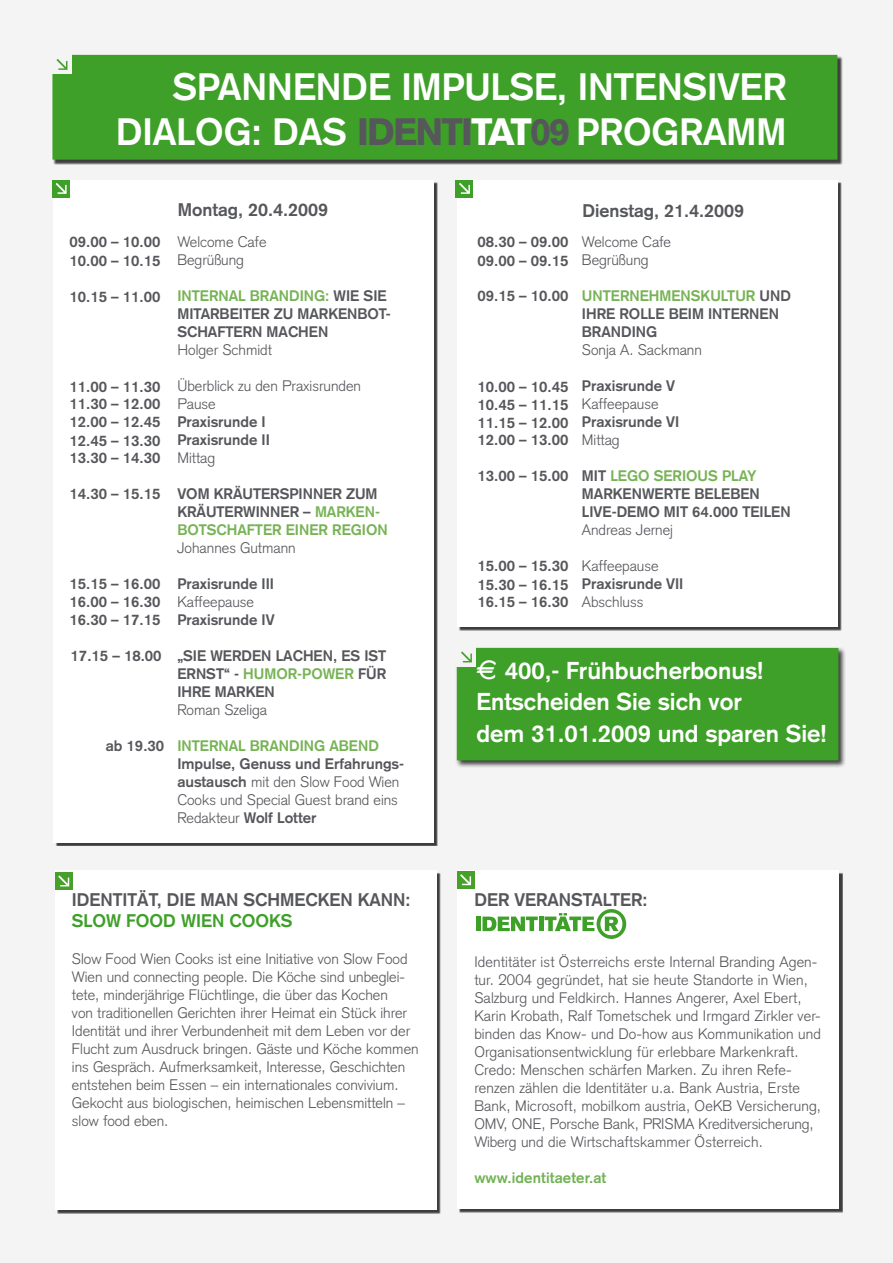
<style>
.page{position:relative;width:893px;height:1263px;background:#f4f4f4}
.page>*{position:absolute;margin:0;border:0;box-sizing:border-box;transform-origin:0 0}
.t1{font:700 37.5px/45px "Akzidenz Grotesk";color:#fff}
.t2{font:700 24px/31.5px "Akzidenz Grotesk";color:#fff}
.t3{font:700 18px "Akzidenz Grotesk";color:#56575b}
.t4{font:700 18px "Akzidenz Grotesk";color:#3fa029}
.t5{font:300 15px/18px "Akzidenz Grotesk";color:#56575b}
.t6{font:700 15px/18px "Akzidenz Grotesk";color:#56575b}
.t7{font:700 15px "Akzidenz Grotesk";color:#77b355}
.t8{font:700 15px "Akzidenz Grotesk";letter-spacing:.01em;color:#72b254}
.s1{font-weight:900;color:#56575b}
.s2{font-weight:900}
.s3{color:#77b355}
.s4{font-weight:700}
.s5{font-family:"Euro font";font-weight:400}
</style>
<div class="page">
<div style="left:53px;top:56px;width:789px;height:108px;background:#000;opacity:.75"></div>
<div style="left:52px;top:55px;width:785px;height:105px;background:#3fa029"></div>
<div style="left:54px;top:180px;width:380px;height:662px;background:#fff"></div>
<div style="left:52px;top:180px;width:18px;height:17px;background:#3fa029"></div>
<svg style="left:56px;top:183px;width:11px;height:11px"></svg>
<div style="left:457px;top:180px;width:380px;height:446px;background:#fff"></div>
<div style="left:456px;top:180px;width:17px;height:17px;background:#3fa029"></div>
<svg style="left:459px;top:183px;width:11px;height:11px"></svg>
<div style="left:55px;top:870px;width:382px;height:340px;background:#fff"></div>
<svg style="left:55px;top:872px;width:17px;height:18px"></svg>
<svg style="left:58px;top:875px;width:11px;height:11px"></svg>
<div style="left:459px;top:872px;width:384px;height:341px;background:#000;opacity:.75"></div>
<div style="left:457px;top:870px;width:382px;height:339px;background:#fff"></div>
<div style="left:457px;top:871px;width:17px;height:17px;background:#46a02a"></div>
<svg style="left:460px;top:874px;width:11px;height:11px"></svg>
<div style="left:455px;top:646px;width:391px;height:122px;background:#000;opacity:.75"></div>
<div style="left:457px;top:647px;width:19px;height:19px;background:#f4f4f4"></div>
<div style="left:457px;top:648px;width:381px;height:112px;background:#3fa029"></div>
<div style="left:52px;top:55px;width:20px;height:19px;background:#f4f4f4"></div>
<svg style="left:56px;top:59px;width:11px;height:11px"></svg>
<hr style="left:476px;top:916px;width:4px;height:15px;background:#3fa029">
<svg style="left:480px;top:909px;width:146px;height:30px"></svg>
<h1 class="t1" style="left:116px;top:64px;width:672px;text-indent:57px">SPANNENDE IMPULSE, INTENSIVER<br>DIALOG: DAS <span class="s1">IDENTI</span><span class="s2">TAT</span><span class="s1">09</span> PROGRAMM</h1>
<p class="t3" style="left:178px;top:199px;width:152px">MONTAG, 20.4.2009</p>
<p class="t3" style="left:582px;top:200px;width:163px">DIENSTAG, 21.4.2009</p>
<p class="t5" style="left:582px;top:233px;width:91px">Welcome Cafe<br>Begrüßung</p>
<p class="t7" style="left:582px;top:287px;width:69px">UNTERNEHME</p>
<p class="t5" style="left:177px;top:233px;width:91px">Welcome Cafe<br>Begrüßung</p>
<p class="t6" style="left:177px;top:287px;width:215px"><span class="s3">INTERNAL BRANDING:</span> WIE SIE<br>MITARBEITER ZU MARKENBOT-<br>SCHAFTERN MACHEN</p>
<p class="t5" style="left:177px;top:341px;width:96px">Holger Schmidt</p>
<p class="t5" style="left:177px;top:377px;width:185px">Überblick zu den Praxisrunden<br>Pause</p>
<p class="t6" style="left:177px;top:413px;width:89px">PRAXISRUNDE I<br>PRAXISRUNDE II</p>
<p class="t5" style="left:177px;top:449px;width:39px">Mittag</p>
<p class="t6" style="left:177px;top:485px;width:212px">VOM KRÄUTERSPINNER ZUM<br>KRÄUTERWINNER – <span class="s3">MARKEN-<br>BOTSCHAFTER EINER REGION</span></p>
<p class="t5" style="left:177px;top:539px;width:120px">Johannes Gutmann</p>
<p class="t6" style="left:177px;top:575px;width:89px">PRAXISRUNDE III</p>
<p class="t5" style="left:177px;top:593px;width:78px">Kaffeepause</p>
<p class="t6" style="left:177px;top:611px;width:99px">PRAXISRUNDE IV</p>
<p class="t6" style="left:177px;top:647px;width:210px;text-align:justify">„SIE WERDEN LACHEN, ES IST ERNST“ - <span class="s3">HUMOR-POWER</span> FÜR IH RE MARKEN</p>
<p class="t5" style="left:177px;top:701px;width:91px">Roman Szeliga</p>
<p class="t7" style="left:177px;top:737px;width:203px">INTERNAL BRANDING ABEND</p>
<p class="t5" style="left:177px;top:755px;width:228px"><span class="s4">IMPULSE, GENUSS UND ERFAHRUNGS-<br>AUSTAUSCH</span> mit den Slow Food Wien<br>Cooks und Special Guest brand eins<br>Redakteur <span class="s4">WOLF LOTTER</span></p>
<p class="t6" style="left:70px;top:233px;width:92px">09.00 – 10.00</p>
<p class="t6" style="left:477px;top:232px;width:92px">08.30 – 09.00</p>
<p class="t6" style="left:70px;top:252px;width:92px">10.00 – 10.15</p>
<p class="t6" style="left:477px;top:251px;width:92px">09.00 – 09.15</p>
<p class="t6" style="left:70px;top:287px;width:92px">10.15 – 11.00</p>
<p class="t6" style="left:477px;top:287px;width:92px">09.15 – 10.00</p>
<p class="t6" style="left:582px;top:287px;width:210px;text-indent:99px"><span class="s3">NSKULTUR</span> UND<br>IHRE ROLLE BEIM INTERNEN<br>BRANDING</p>
<p class="t5" style="left:582px;top:341px;width:121px">Sonja A. Sackmann</p>
<p class="t6" style="left:582px;top:377px;width:95px">PRAXISRUNDE V</p>
<p class="t5" style="left:582px;top:395px;width:78px">Kaffeepause</p>
<p class="t6" style="left:582px;top:413px;width:97px">PRAXISRUNDE VI</p>
<p class="t5" style="left:582px;top:431px;width:39px">Mittag</p>
<p class="t6" style="left:582px;top:467px;width:179px">MIT <span class="s3">LEGO SERIOUS PLAY<br></span>MARKENWERTE BELEBEN<br>LIVE-DEM</p>
<p class="t6" style="left:70px;top:377px;width:92px">11.00 – 11.30</p>
<p class="t6" style="left:477px;top:378px;width:92px">10.00 – 10.45</p>
<p class="t6" style="left:70px;top:395px;width:92px">11.30 – 12.00</p>
<p class="t6" style="left:477px;top:396px;width:92px">10.45 – 11.15</p>
<p class="t6" style="left:70px;top:413px;width:92px">12.00 – 12.45</p>
<p class="t6" style="left:477px;top:413px;width:92px">11.15 – 12.00</p>
<p class="t6" style="left:70px;top:431px;width:92px">12.45 – 13.30</p>
<p class="t6" style="left:477px;top:430px;width:92px">12.00 – 13.00</p>
<p class="t6" style="left:70px;top:449px;width:92px">13.30 – 14.30</p>
<p class="t6" style="left:477px;top:467px;width:92px">13.00 – 15.00</p>
<p class="t6" style="left:70px;top:485px;width:92px">14.30 – 15.15</p>
<p class="t6" style="left:648px;top:503px;width:144px">O MIT 64.000 TEILEN</p>
<p class="t5" style="left:582px;top:521px;width:93px">Andreas Jernej</p>
<p class="t5" style="left:582px;top:557px;width:78px">Kaffeepause</p>
<p class="t6" style="left:582px;top:575px;width:98px">PRAXISRUNDE VII</p>
<p class="t5" style="left:582px;top:593px;width:63px">Abschluss</p>
<p class="t6" style="left:477px;top:556px;width:92px">15.00 – 15.30</p>
<p class="t6" style="left:70px;top:574px;width:92px">15.15 – 16.00</p>
<p class="t6" style="left:477px;top:575px;width:92px">15.30 – 16.15</p>
<p class="t6" style="left:70px;top:593px;width:92px">16.00 – 16.30</p>
<p class="t6" style="left:477px;top:593px;width:92px">16.15 – 16.30</p>
<p class="t6" style="left:70px;top:611px;width:92px">16.30 – 17.15</p>
<p class="t6" style="left:71px;top:646px;width:92px">17.15 – 18.00</p>
<h2 class="t2" style="left:476px;top:654px;width:352px"><span class="s5">E</span> 400,- FRÜHBUCHERBONUS!<br>ENTSCHEIDEN SIE SICH VOR<br>DEM 31.01.2009 UND SPAREN SIE!</h2>
<p class="t6" style="left:106px;top:736px;width:60px">AB 19.30</p>
<p class="t3" style="left:72px;top:889px;width:209px">IDENTITÄT, DIE MAN SCHME</p>
<p class="t3" style="left:305px;top:889px;width:107px">CKEN KANN:</p>
<p class="t4" style="left:72px;top:910px;width:222px">SLOW FOOD WIEN COOKS</p>
<p class="t5" style="left:72px;top:949px;width:348px">Slow Food Wien Cooks ist eine Initiative von Slow Food Wien und connecting people. Die Köche sind unbeglei&shy;tete, minderjährige Flüchtlinge, die über das Kochen<br>von traditionellen Gerichten ihrer Heimat ein Stück ihrer Identität und ihrer Verbundenheit mit dem Leben vor der Flucht zum Ausdruck bringen. Gäste und Köche kommen ins Gespräch. Aufmerksamkeit, Interesse, Geschichten entstehen beim Essen – ein internationales convivium.<br>Gekocht aus biologischen, heimischen Lebensmitteln – slow food eben.</p>
<p class="t3" style="left:474px;top:889px;width:175px">DER VERANSTALTER:</p>
<p class="t5" style="left:474px;top:953px;width:348px">Identitäter ist Österreichs erste Internal Branding Agen&shy;tur. 2004 gegründet, hat sie heute Standorte in Wien, Salzburg und Feldkirch. Hannes Angerer, Axel Ebert, Karin Krobath, Ralf Tometschek und Irmgard Zirkler ver&shy;binden das Know- und Do-how aus Kommunikation und Organisationsentwicklung für erlebbare Markenkraft.<br>Credo: Menschen schärfen Marken. Zu ihren Refe&shy;renzen zählen die Identitäter u.a. Bank Austria, Erste Bank, Microsoft, mobilkom austria, OeKB Versicherung, OMV</p>
<p class="t5" style="left:474px;top:1115px;width:341px;text-indent:29px">, ONE, Porsche Bank, PRISMA Kreditversicherung,<br>Wiberg und die Wirtschaftskammer Österreich.</p>
<p class="t8" style="left:474px;top:1169px;width:134px">WWW.IDENTITAETER.AT</p>
</div>
